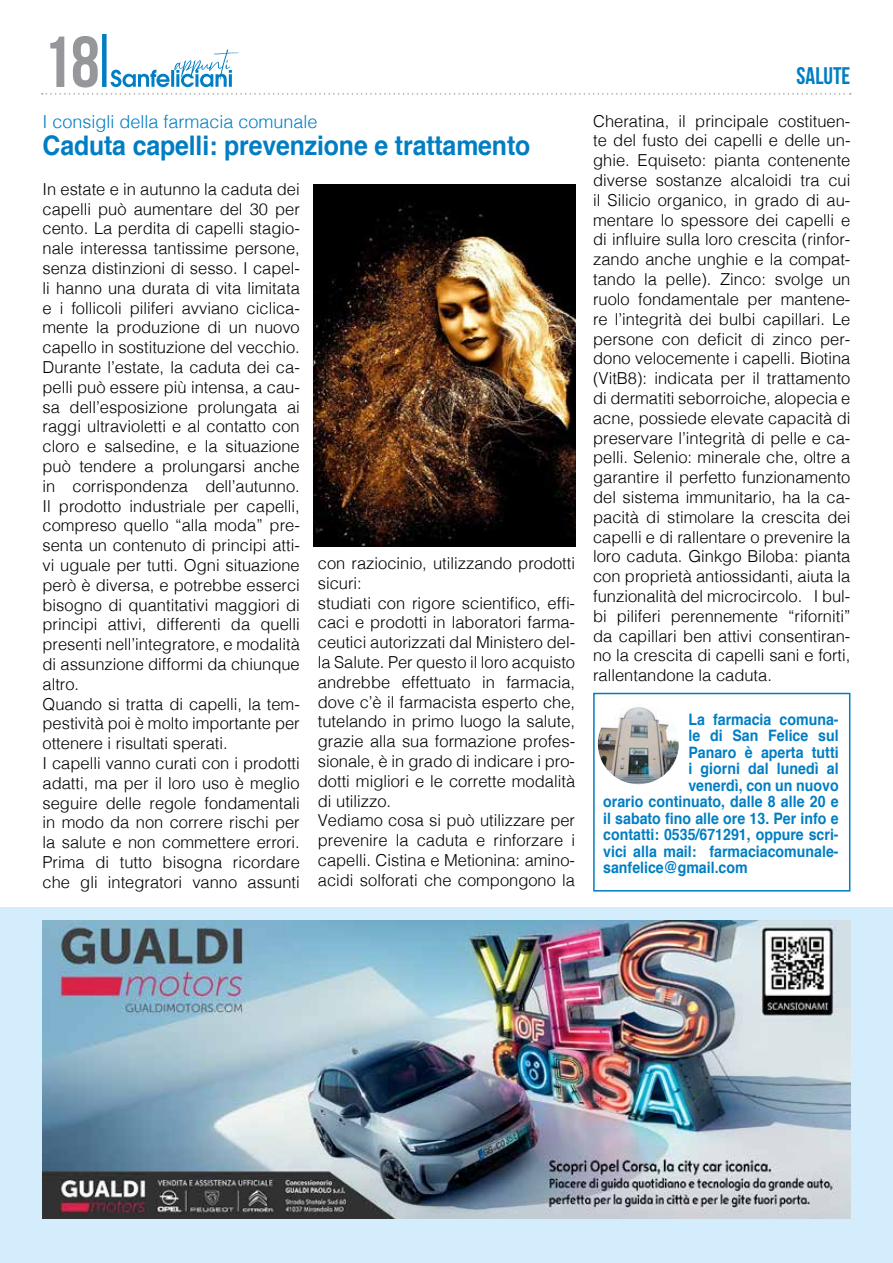
<style>
.page{position:relative;width:893px;height:1263px;background:#fff}
.page>*{position:absolute;margin:0;border:0;box-sizing:border-box;transform-origin:0 0}
.t1{font:72px "Bebas Neue";color:#95979a}
.t2{font:700 27px "Helvetica";letter-spacing:-.005em;color:#007ec3;scale:.92 1}
.t3{font:24px "Bebas Neue";color:#007ec3}
.t4{font:300 18px "Helvetica";color:#007ec3}
.t5{font:300 16.5px/19.8px "Helvetica";color:#000}
.t6{font:700 15.75px "Helvetica";color:#007ec3;scale:.9 1}
</style>
<div class="page">
<svg style="left:42px;top:93px;width:809px;height:2px"></svg>
<div style="left:102px;top:34px;width:5px;height:53px;background:#007ec3"></div>
<svg style="left:111px;top:49px;width:128px;height:38px"></svg>
<img style="left:314px;top:185px;width:261px;height:361px">
<img style="left:598px;top:703px;width:81px;height:81px;border-radius:40px">
<div style="left:593px;top:693px;width:257px;height:198px;border:2px solid #007ec3"></div>
<div style="left:0;top:908px;width:893px;height:355px;background:#d4edfc"></div>
<img style="left:43px;top:921px;width:807px;height:297px">
<h1 class="t1" style="left:43px;top:23px;width:59px">18</h1>
<p class="t4" style="left:43px;top:106px;width:277px">I consigli della farmacia comunale</p>
<h2 class="t2" style="left:43px;top:123px;width:532px">Caduta capelli: prevenzione e trattamento</h2>
<p class="t5" style="left:43px;top:178px;width:259px">In estate e in autunno la caduta dei capelli può aumentare del 30 per cento. La perdita di capelli stagio&shy;nale interessa tantissime persone, senza distinzioni di sesso. I capel&shy;li hanno una durata di vita limitata e i follicoli piliferi avviano ciclica&shy;mente la produzione di un nuovo capello in sostituzione del vecchio.<br>Durante l’estate, la caduta dei ca&shy;pelli può essere più intensa, a cau&shy;sa dell’esposizione prolungata ai raggi ultravioletti e al contatto con cloro e salsedine, e la situazione può tendere a prolungarsi anche in corrispondenza dell’autunno.<br>Il prodotto industriale per capelli, compreso quello “alla moda” pre&shy;senta un contenuto di principi atti&shy;vi uguale per tutti. Ogni situazione però è diversa, e potrebbe esserci bisogno di quantitativi maggiori di principi attivi, differenti da quelli presenti nell’integratore, e modalità di assunzione difformi da chiunque altro.<br>Quando si tratta di capelli, la tem&shy;pestività poi è molto importante per ottenere i risultati sperati.<br>I capelli vanno curati con i prodotti adatti, ma per il loro uso è meglio seguire delle regole fondamentali in modo da non correre rischi per la salute e non commettere errori.<br>Prima di tutto bisogna ricordare che gli integratori vanno assunti</p>
<p class="t5" style="left:318px;top:552px;width:259px">con raziocinio, utilizzando prodotti sicuri:<br>studiati con rigore scientifico, effi&shy;caci e prodotti in laboratori farma&shy;ceutici autorizzati dal Ministero del&shy;la Salute. Per questo il loro acquisto andrebbe effettuato in farmacia, dove c’è il farmacista esperto che, tutelando in primo luogo la salute, grazie alla sua formazione profes&shy;sionale, è in grado di indicare i pro&shy;dotti migliori e le corrette modalità di utilizzo.<br>Vediamo cosa si può utilizzare per prevenire la caduta e rinforzare i capelli. Cistina e Metionina: amino&shy;acidi solforati che compongono la</p>
<h3 class="t3" style="left:797px;top:62px;width:55px">SALUTE</h3>
<p class="t5" style="left:593px;top:110px;width:259px;text-align:justify">Cheratina, il principale costituen&shy;te del fusto dei capelli e delle un&shy;ghie. Equiseto: pianta contenente diverse sostanze alcaloidi tra cui il Silicio organico, in grado di au&shy;mentare lo spessore dei capelli e di influire sulla loro crescita (rinfor&shy;zando anche unghie e la compat&shy;tando la pelle). Zinco: svolge un ruolo fondamentale per mantene&shy;re l’integrità dei bulbi capillari. Le persone con deficit di zinco per&shy;dono velocemente i capelli. Biotina (VitB8): indicata per il trattamento di dermatiti seborroiche, alopecia e acne, possiede elevate capacità di preservare l’integrità di pelle e ca&shy;pelli. Selenio: minerale che, oltre a garantire il perfetto funzionamento del sistema immunitario, ha la ca&shy;pacità di stimolare la crescita dei capelli e di rallentare o prevenire la loro caduta. Ginkgo Biloba: pianta con proprietà antiossidanti, aiuta la funzionalità del microcircolo. I bul&shy;bi piliferi perennemente “riforniti” da capillari ben attivi consentiran&shy;no la crescita di capelli sani e forti, rallentandone la caduta.</p>
<p class="t6" style="left:688px;top:706px;width:168px">La farmacia comuna-</p>
<p class="t6" style="left:688px;top:723px;width:168px">le di San Felice sul</p>
<p class="t6" style="left:688px;top:739px;width:168px">Panaro è aperta tutti</p>
<p class="t6" style="left:688px;top:756px;width:168px">i giorni dal lunedì al</p>
<p class="t6" style="left:688px;top:772px;width:168px">venerdì, con un nuovo</p>
<p class="t6" style="left:603px;top:789px;width:263px">orario continuato, dalle 8 alle 20 e</p>
<p class="t6" style="left:603px;top:805px;width:263px">il sabato fino alle ore 13. Per info e</p>
<p class="t6" style="left:603px;top:822px;width:263px">contatti: 0535/671291, oppure scri-</p>
<p class="t6" style="left:603px;top:838px;width:263px">vici alla mail: farmaciacomunale-</p>
<p class="t6" style="left:603px;top:855px;width:162px">sanfelice@gmail.com</p>
</div>
